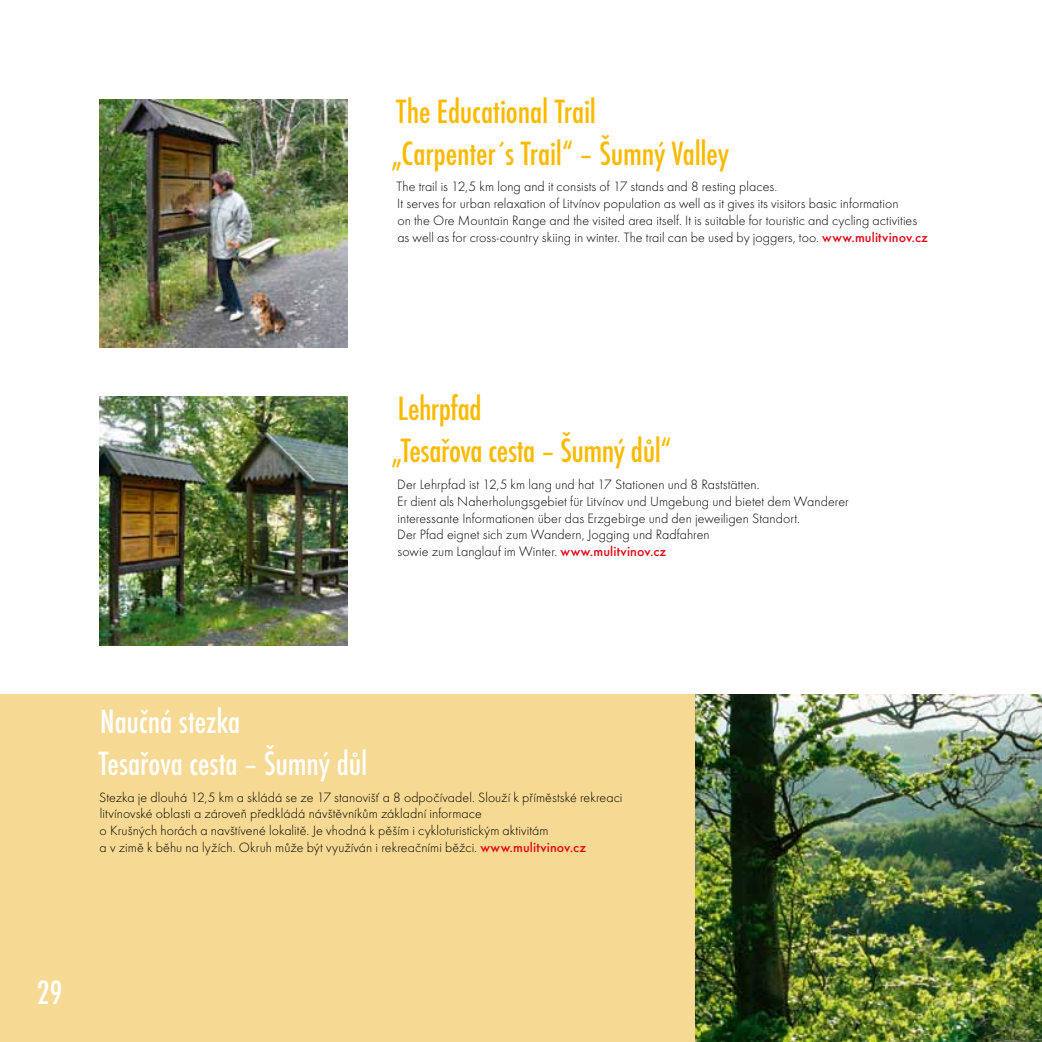
<style>
.page{position:relative;width:1042px;height:1042px;background:#fff}
.page>*{position:absolute;margin:0;border:0;box-sizing:border-box;transform-origin:0 0}
.t1{font:500 condensed 35px/42px "Futura TOT";letter-spacing:-.01em;color:#fbba00}
.t2{font:500 condensed 35px/42px "Futura TOT";letter-spacing:-.005em;color:#fff}
.t3{font:14px/16.8px "Futura TOT Ligh";letter-spacing:.005em;color:#000}
.s1{font-family:"Futura TOT";font-weight:500;color:#e30413}
</style>
<div class="page">
<img style="left:694px;top:694px;width:348px;height:348px">
<div style="left:0;top:694px;width:694px;height:348px;background:#f6d993"></div>
<img style="left:99px;top:397px;width:248px;height:248px">
<img style="left:99px;top:99px;width:248px;height:248px">
<h1 class="t1" style="left:391px;top:90px;width:340px">The Educational Trail<br>„Carpenter´s Trail“ – Šumný Valley</h1>
<p class="t3" style="left:396px;top:178px;width:533px">The trail is 12,5 km long and it consists of 17 stands and 8 resting places.<br>It serves for urban relaxation of Litvínov population as well as it gives its visitors basic information<br>on the Ore Mountain Range and the visited area itself. It is suitable for touristic and cycling activities as well as for cross-country skiing in winter. The trail can be used by joggers, too. <span class="s1">www.mulitvinov.cz</span></p>
<h1 class="t1" style="left:391px;top:388px;width:282px">Lehrpfad<br>„Tesařova cesta – Šumný důl“</h1>
<p class="t3" style="left:397px;top:476px;width:453px">Der Lehrpfad ist 12,5 km lang und hat 17 Stationen und 8 Raststätten.<br>Er dient als Naherholungsgebiet für Litvínov und Umgebung und bietet dem Wanderer interessante Informationen über das Erzgebirge und den jeweiligen Standort.<br>Der Pfad eignet sich zum Wandern, Jogging und Radfahren<br>sowie zum Langlauf im Winter. <span class="s1">www.mulitvinov.cz</span></p>
<h1 class="t2" style="left:99px;top:701px;width:270px">Naučná stezka<br>Tesařova cesta – Šumný důl</h1>
<p class="t3" style="left:99px;top:789px;width:525px">Stezka je dlouhá 12,5 km a skládá se ze 17 stanovišť a 8 odpočívadel. Slouží k příměstské rekreaci litvínovské oblasti a zároveň předkládá návštěvníkům základní informace<br>o Krušných horách a navštívené lokalitě. Je vhodná k pěším i cykloturistickým aktivitám<br>a v zimě k běhu na lyžích. Okruh může být využíván i rekreačními běžci. <span class="s1">www.mulitvinov.cz</span></p>
<h1 class="t2" style="left:37px;top:972px;width:28px">29</h1>
</div>
